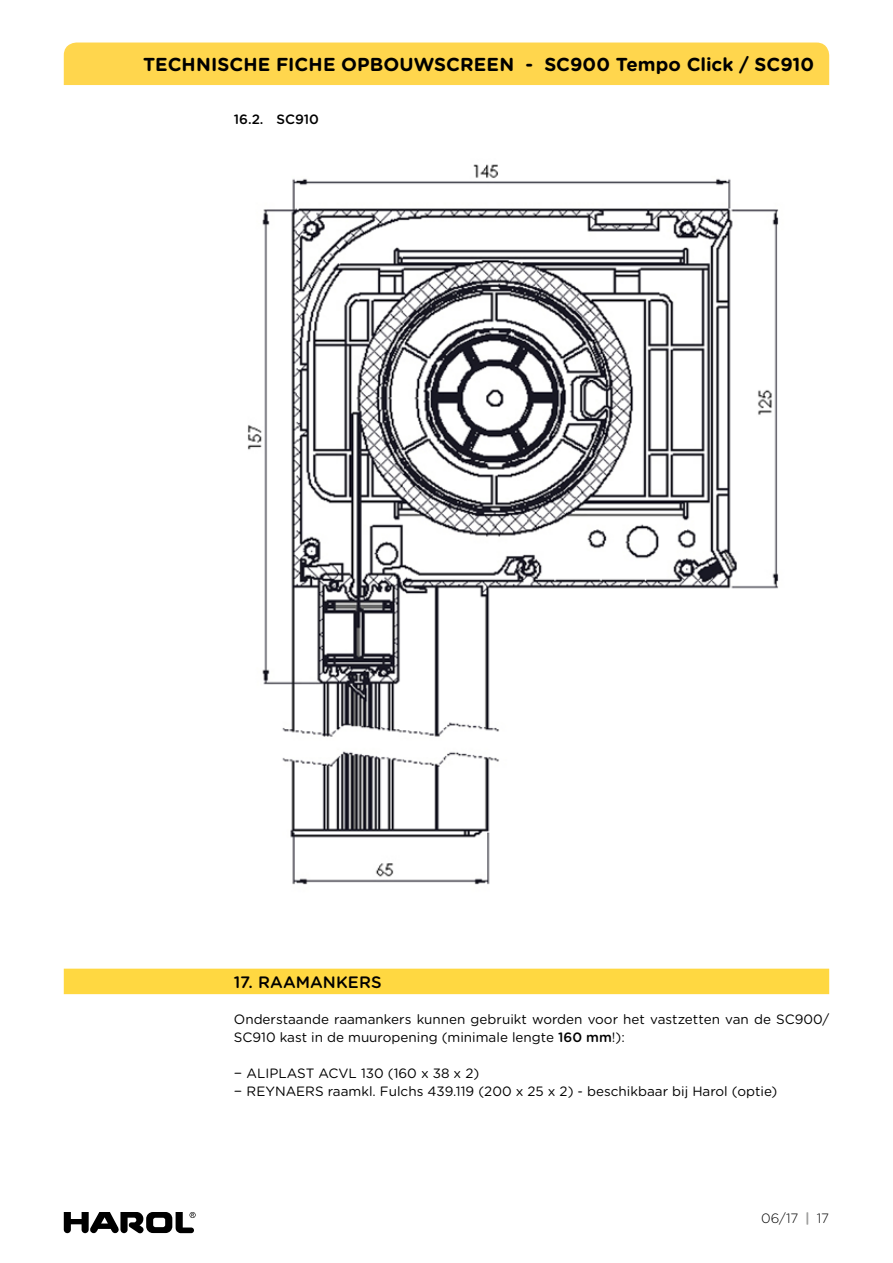
<style>
.page{position:relative;width:893px;height:1263px;background:#fff}
.page>*{position:absolute;margin:0;border:0;box-sizing:border-box;transform-origin:0 0}
.t1{font:700 18.75px "Gotham Rounded";letter-spacing:.005em;color:#000}
.t2{font:500 16.5px "Gotham Rounded";color:#000}
.t3{font:13.5px/18px "Gotham Rounded";color:#000}
.t4{font:500 13.5px "Gotham Rounded";color:#000}
.t5{font:300 13.5px "Gotham Rounded";color:#000}
.s1{font-weight:500}
.s2{font-weight:700;color:#9d9d9c}
</style>
<div class="page">
<div style="left:64px;top:43px;width:765px;height:42px;background:#ffd64d"></div>
<svg style="left:64px;top:1212px;width:132px;height:21px"></svg>
<div style="left:64px;top:969px;width:765px;height:25px;background:#ffd841"></div>
<img style="left:247px;top:164px;width:532px;height:721px">
<h1 class="t1" style="left:143px;top:51px;width:673px">TECHNISCHE FICHE OPBOUWSCREEN - SC900 Tempo Click / SC910</h1>
<p class="t4" style="left:234px;top:110px;width:87px">16.2. SC910</p>
<p class="t2" style="left:234px;top:971px;width:149px">17. RAAMANKERS</p>
<p class="t3" style="left:234px;top:1010px;width:597px">Onderstaande raamankers kunnen gebruikt worden voor het vastzetten van de SC900/<br>SC910 kast in de muuropening (minimale lengte <span class="s1">160 mm</span>!):</p>
<p class="t3" style="left:234px;top:1064px;width:545px">− ALIPLAST ACVL 130 (160 x 38 x 2)<br>− REYNAERS raamkl. Fulchs 439.119 (200 x 25 x 2) - beschikbaar bij Harol (optie)</p>
<p class="t5" style="left:761px;top:1209px;width:70px">06/17 <span class="s2">|</span> 17</p>
</div>
